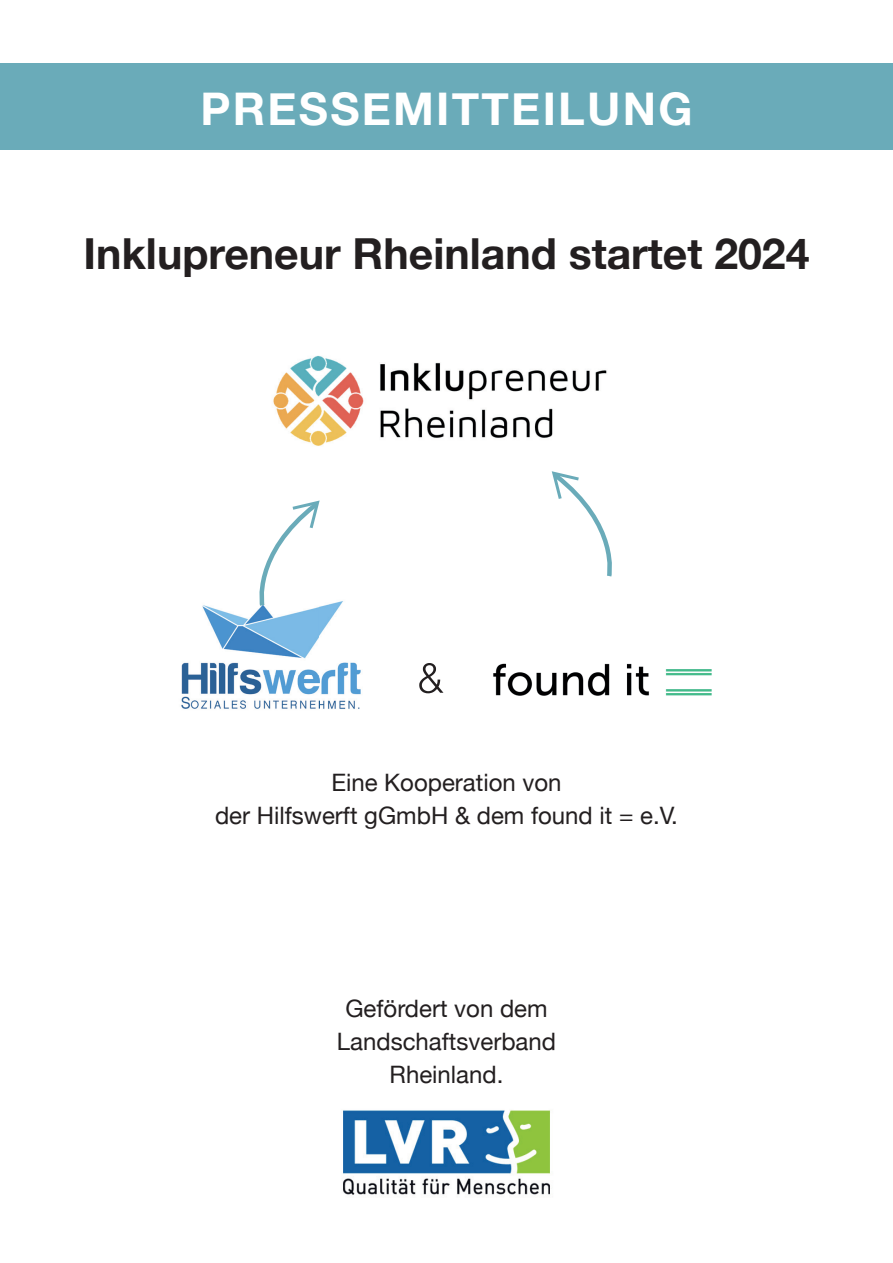
<style>
.page{position:relative;width:893px;height:1263px;background:#fff}
.page>*{position:absolute;margin:0;border:0;box-sizing:border-box;transform-origin:0 0}
.t1{font:700 45px "Helvetica Neue";letter-spacing:.05em;color:#fff}
.t2{font:700 42.75px "Helvetica Neue";color:#231f20}
.t3{font:24px/33px "Helvetica Neue";color:#231f20;text-align:center}
</style>
<div class="page">
<div style="left:0;top:64px;width:893px;height:86px;background:#6aabb9"></div>
<img style="left:343px;top:1110px;width:207px;height:85px">
<img style="left:273px;top:355px;width:334px;height:91px">
<img style="left:181px;top:601px;width:180px;height:108px">
<img style="left:493px;top:663px;width:219px;height:33px">
<svg style="left:419px;top:663px;width:24px;height:30px"></svg>
<svg style="left:252px;top:500px;width:70px;height:110px"></svg>
<svg style="left:551px;top:471px;width:61px;height:106px"></svg>
<h1 class="t1" style="left:200px;top:73px;width:494px">PRESSEMITTEILUNG</h1>
<h2 class="t2" style="left:83px;top:220px;width:727px">Inklupreneur Rheinland startet 2024</h2>
<p class="t3" style="left:215px;top:767px;width:464px">Eine Kooperation von<br>der Hilfswerft gGmbH &amp; dem found it = e.V.</p>
<p class="t3" style="left:337px;top:993px;width:221px">Gefördert von dem<br>Landschaftsverband<br>Rheinland.</p>
</div>
